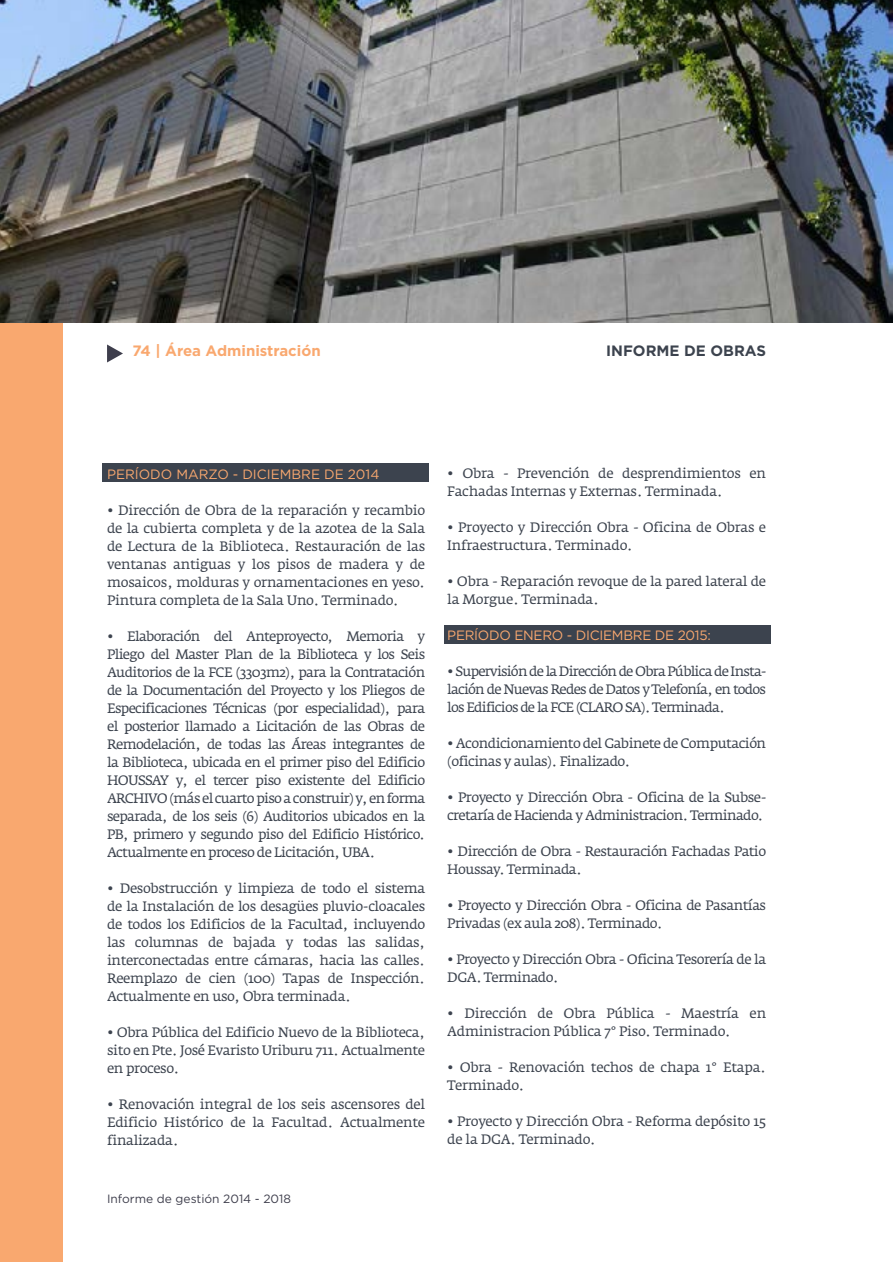
<style>
.page{position:relative;width:893px;height:1263px;background:#fff}
.page>*{position:absolute;margin:0;border:0;box-sizing:border-box;transform-origin:0 0}
.t1{font:700 15px "Gotham";color:#f9a86f}
.t2{font:700 15px "Gotham";color:#3c434e}
.t3{font:13.5px/18px "Fedra Serif A";letter-spacing:-.03em;color:#3c434e}
.t4{font:13.5px/18px "Fedra Serif A";letter-spacing:-.05em;color:#3c434e}
.t5{font:13.5px "Gotham";letter-spacing:-.02em;color:#f9a86f}
.t6{font:13.5px "Gotham";color:#f9a86f}
.t7{font:12px "Gotham";color:#3e3e4c}
</style>
<div class="page">
<div style="left:1px;top:1px;width:62px;height:1261px;background:#f9a86f"></div>
<svg style="left:107px;top:344px;width:16px;height:18px"></svg>
<div style="left:444px;top:625px;width:326px;height:19px;background:#3c434e"></div>
<div style="left:102px;top:463px;width:327px;height:19px;background:#3c434e"></div>
<img style="left:0;top:0;width:893px;height:323px">
<p class="t1" style="left:133px;top:341px;width:190px">74 | Área Administración</p>
<p class="t2" style="left:606px;top:341px;width:161px">INFORME DE OBRAS</p>
<p class="t6" style="left:107px;top:465px;width:274px">PERÍODO MARZO - DICIEMBRE DE 2014</p>
<p class="t3" style="left:107px;top:501px;width:320px;text-align:justify">• Dirección de Obra de la reparación y recambio de la cubierta completa y de la azotea de la Sala de Lectura de la Biblioteca. Restauración de las ventanas antiguas y los pisos de madera y de mosaicos, molduras y ornamentaciones en yeso.<br>Pintura completa de la Sala Uno. Terminado.</p>
<p class="t3" style="left:107px;top:627px;width:320px;text-align:justify">• Elaboración del Anteproyecto, Memoria y Pliego del Master Plan de la Biblioteca y los Seis Auditorios de la FCE (3303m2), para la Contratación de la Documentación del Proyecto y los Pliegos de Especificaciones Técnicas (por especialidad), para el posterior llamado a Licitación de las Obras de Remodelación, de todas las Áreas integrantes de la Biblioteca, ubicada en el primer piso del Edificio HOUSSAY y, el tercer piso existente del Edificio ARCHIVO (más el cuarto piso a construir) y, en forma separada, de los seis (6) Auditorios ubicados en la PB, primero y segundo piso del Edificio Histórico.<br>Actualmente en proceso de Licitación, UBA.</p>
<p class="t3" style="left:107px;top:879px;width:320px;text-align:justify">• Desobstrucción y limpieza de todo el sistema de la Instalación de los desagües pluvio-cloacales de todos los Edificios de la Facultad, incluyendo las columnas de bajada y todas las salidas, interconectadas entre cámaras, hacia las calles.<br>Reemplazo de cien (100) Tapas de Inspección.<br>Actualmente en uso, Obra terminada.</p>
<p class="t3" style="left:107px;top:1023px;width:320px;text-align:justify">• Obra Pública del Edificio Nuevo de la Biblioteca, sito en Pte. José Evaristo Uriburu 711. Actualmente en proceso.</p>
<p class="t3" style="left:107px;top:1095px;width:320px;text-align:justify">• Renovación integral de los seis ascensores del Edificio Histórico de la Facultad. Actualmente finalizada.</p>
<p class="t7" style="left:107px;top:1191px;width:185px">Informe de gestión 2014 - 2018</p>
<p class="t3" style="left:447px;top:464px;width:320px">• Obra - Prevención de desprendimientos en<br>Fachadas Internas y Externas. Terminada.</p>
<p class="t3" style="left:447px;top:518px;width:320px">• Proyecto y Dirección Obra - Oficina de Obras e<br>Infraestructura. Terminado.</p>
<p class="t3" style="left:447px;top:572px;width:320px">• Obra - Reparación revoque de la pared lateral de la Morgue. Terminada.</p>
<p class="t5" style="left:447px;top:627px;width:265px">PERÍODO ENERO - DICIEMBRE DE 2015:</p>
<p class="t3" style="left:447px;top:662px;width:320px;text-align:justify">• Supervisión de la Dirección de Obra Pública de Insta&shy;lación de Nuevas Redes de Datos y Telefonía, en todos los Edificios de la FCE (CLARO SA). Terminada.</p>
<p class="t3" style="left:447px;top:734px;width:320px">• Acondicionamiento del Gabinete de Computación (oficinas y aulas). Finalizado.</p>
<p class="t4" style="left:447px;top:788px;width:320px">• Proyecto y Dirección Obra - Oficina de la Subse&shy;cretaría de Hacienda y Administracion. Terminado.</p>
<p class="t3" style="left:447px;top:842px;width:320px">• Dirección de Obra - Restauración Fachadas Patio<br>Houssay. Terminada.</p>
<p class="t3" style="left:447px;top:896px;width:320px">• Proyecto y Dirección Obra - Oficina de Pasantías<br>Privadas (ex aula 208). Terminado.</p>
<p class="t3" style="left:447px;top:950px;width:320px">• Proyecto y Dirección Obra - Oficina Tesorería de la<br>DGA. Terminado.</p>
<p class="t3" style="left:447px;top:1004px;width:320px">• Dirección de Obra Pública - Maestría en<br>Administracion Pública 7° Piso. Terminado.</p>
<p class="t3" style="left:447px;top:1058px;width:320px">• Obra - Renovación techos de chapa 1° Etapa.<br>Terminado.</p>
<p class="t3" style="left:447px;top:1112px;width:320px">• Proyecto y Dirección Obra - Reforma depósito 15 de la DGA. Terminado.</p>
</div>
